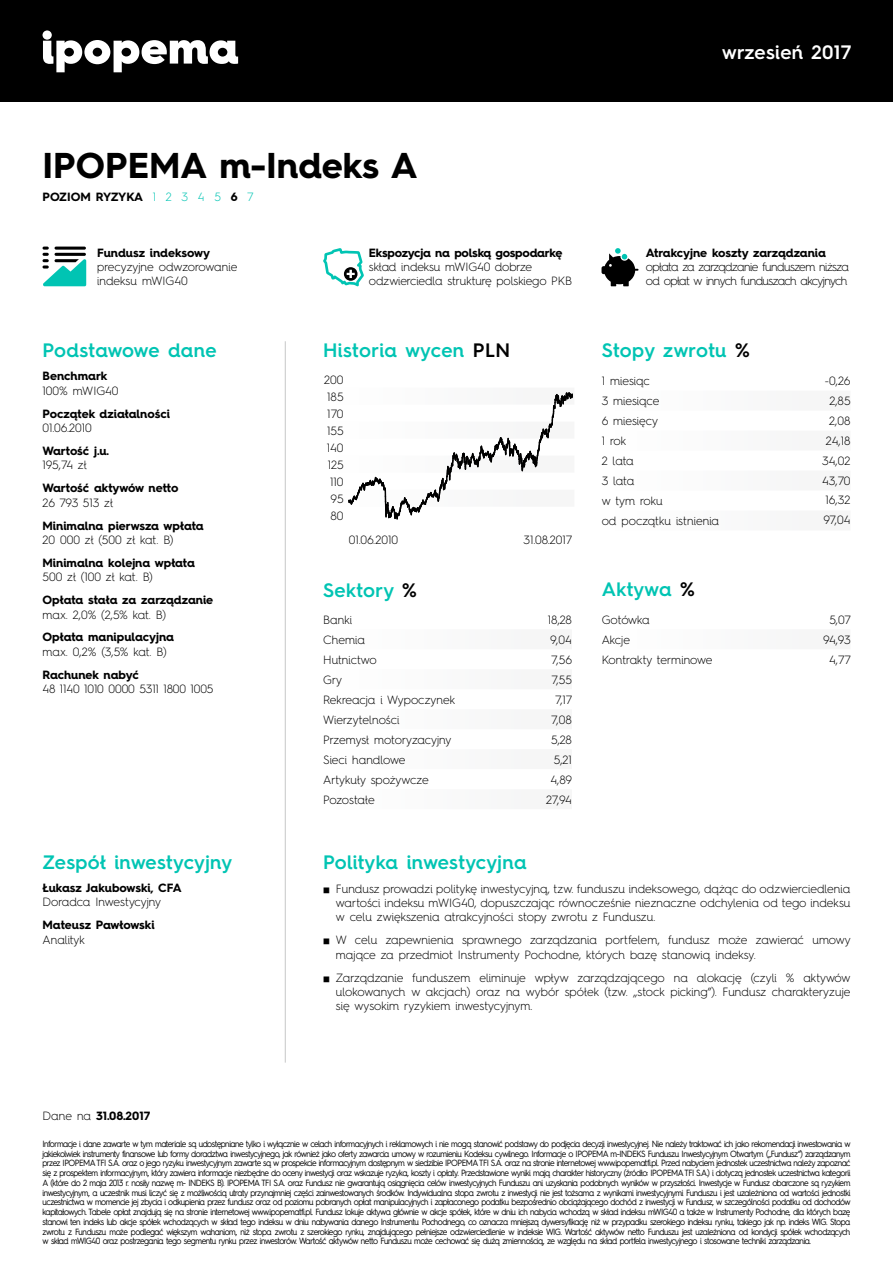
<style>
.page{position:relative;width:893px;height:1263px;background:#fff}
.page>*{position:absolute;margin:0;border:0;box-sizing:border-box;transform-origin:0 0}
.t1{font:700 36px "Hurme Geometric Sans 4";color:#000}
.t2{font:600 19.5px "Hurme Geometric Sans 4";letter-spacing:.02em;color:#00c4b3}
.t3{font:600 19.5px "Hurme Geometric Sans 4";letter-spacing:.02em;color:#fff}
.t4{font:300 12px/20px "Hurme Geometric Sans 4";letter-spacing:-.005em;color:#000}
.t5{font:700 12px "Hurme Geometric Sans 4";letter-spacing:-.005em;color:#000}
.t6{font:300 12px/14.4px "Hurme Geometric Sans 4";letter-spacing:-.055em;color:#000}
.t7{font:300 12px "Hurme Geometric Sans 4";letter-spacing:-.025em;color:#000}
.t8{font:9px/9.8px "Hurme Geometric Sans 4";letter-spacing:-.06em;color:#000;text-align:justify;scale:.92 1}
.s1{font-weight:300;color:#00c4b3}
.s2{color:#000}
.s3{font-weight:300}
</style>
<div class="page">
<div style="left:0;top:0;width:893px;height:102px;background:#000"></div>
<svg style="left:43px;top:30px;width:195px;height:42px"></svg>
<hr style="left:285px;top:341px;width:1px;height:721px;background:#c6c7c8">
<svg style="left:43px;top:247px;width:43px;height:39px"></svg>
<svg style="left:323px;top:248px;width:41px;height:38px"></svg>
<svg style="left:601px;top:248px;width:37px;height:38px"></svg>
<svg style="left:348px;top:392px;width:225px;height:127px"></svg>
<h1 class="t1" style="left:43px;top:140px;width:377px">IPOPEMA m-Indeks A</h1>
<h3 class="t5" style="left:43px;top:188px;width:213px">POZIOM RYZYKA <span class="s1">1 2 3 4 5</span> 6 <span class="s1">7</span></h3>
<h3 class="t5" style="left:97px;top:244px;width:114px">Fundusz indeksowy</h3>
<h3 class="t4" style="left:97px;top:259px;width:142px;line-height:14.4px">precyzyjne odwzorowanie indeksu mWIG40</h3>
<h3 class="t5" style="left:369px;top:244px;width:195px">Ekspozycja na polską gospodarkę</h3>
<h3 class="t4" style="left:369px;top:259px;width:205px;line-height:14.4px">skład indeksu mWIG40 dobrze odzwierciedla strukturę polskiego PKB</h3>
<h2 class="t3" style="left:722px;top:39px;width:131px">wrzesień 2017</h2>
<h3 class="t5" style="left:646px;top:244px;width:182px">Atrakcyjne koszty zarządzania</h3>
<h3 class="t6" style="left:646px;top:259px;width:205px">opłata za zarządzanie funduszem niższa od opłat w innych funduszach akcyjnych</h3>
<h2 class="t2" style="left:43px;top:336px;width:176px">Podstawowe dane</h2>
<h2 class="t2" style="left:323px;top:336px;width:188px">Historia wycen <span class="s2">PLN</span></h2>
<h2 class="t2" style="left:602px;top:336px;width:150px">Stopy zwrotu <span class="s2">%</span></h2>
<h3 class="t5" style="left:43px;top:368px;width:67px">Benchmark</h3>
<h3 class="t4" style="left:43px;top:380px;width:78px">100% mWIG40</h3>
<h3 class="t5" style="left:43px;top:405px;width:129px">Początek działalności</h3>
<h3 class="t4" style="left:43px;top:418px;width:51px">01.06.2010</h3>
<h3 class="t5" style="left:43px;top:442px;width:68px">Wartość j.u.</h3>
<h3 class="t4" style="left:43px;top:455px;width:46px">195,74 zł</h3>
<h3 class="t5" style="left:43px;top:480px;width:138px">Wartość aktywów netto</h3>
<h3 class="t4" style="left:43px;top:492px;width:72px">26 793 513 zł</h3>
<h3 class="t5" style="left:43px;top:517px;width:163px">Minimalna pierwsza wpłata</h3>
<h3 class="t4" style="left:43px;top:529px;width:133px">20 000 zł (500 zł kat. B)</h3>
<h3 class="t5" style="left:43px;top:554px;width:154px">Minimalna kolejna wpłata</h3>
<h3 class="t4" style="left:43px;top:567px;width:112px">500 zł (100 zł kat. B)</h3>
<h3 class="t5" style="left:43px;top:591px;width:172px">Opłata stała za zarządzanie</h3>
<h3 class="t4" style="left:43px;top:604px;width:125px">max. 2,0% (2,5% kat. B)</h3>
<h3 class="t5" style="left:43px;top:629px;width:133px">Opłata manipulacyjna</h3>
<h3 class="t4" style="left:43px;top:641px;width:126px">max. 0,2% (3,5% kat. B)</h3>
<h3 class="t5" style="left:43px;top:666px;width:98px">Rachunek nabyć</h3>
<h3 class="t4" style="left:43px;top:679px;width:172px">48 1140 1010 0000 5311 1800 1005</h3>
<h3 class="t4" style="left:324px;top:371px;width:21px;line-height:17px;text-align:center">200<br>185<br>170<br>155<br>140<br>125<br>110<br>95<br>80</h3>
<h3 class="t4" style="left:349px;top:529px;width:51px">01.06.2010</h3>
<h3 class="t4" style="left:523px;top:530px;width:51px">31.08.2017</h3>
<h3 class="t4" style="left:602px;top:371px;width:119px">1 miesiąc<br>3 miesiące<br>6 miesięcy<br>1 rok<br>2 lata<br>3 lata<br>w tym roku<br>od początku istnienia</h3>
<h3 class="t4" style="left:822px;top:370px;width:30px;text-align:center">-0,26<br>2,85<br>2,08<br>24,18<br>34,02<br>43,70<br>16,32<br>97,04</h3>
<h2 class="t2" style="left:323px;top:577px;width:95px">Sektory <span class="s2">%</span></h2>
<h2 class="t2" style="left:602px;top:575px;width:95px">Aktywa <span class="s2">%</span></h2>
<h3 class="t4" style="left:602px;top:610px;width:50px">Gotówka</h3>
<h3 class="t4" style="left:829px;top:610px;width:23px">5,07</h3>
<h3 class="t4" style="left:602px;top:630px;width:30px">Akcje</h3>
<h3 class="t4" style="left:823px;top:630px;width:29px">94,93</h3>
<h3 class="t4" style="left:602px;top:650px;width:112px">Kontrakty terminowe</h3>
<h3 class="t4" style="left:829px;top:650px;width:24px">4,77</h3>
<h3 class="t4" style="left:323px;top:610px;width:31px">Banki</h3>
<h3 class="t4" style="left:548px;top:610px;width:25px">18,28</h3>
<h3 class="t4" style="left:323px;top:630px;width:43px">Chemia</h3>
<h3 class="t4" style="left:550px;top:630px;width:23px">9,04</h3>
<h3 class="t4" style="left:323px;top:650px;width:55px">Hutnictwo</h3>
<h3 class="t4" style="left:551px;top:650px;width:22px">7,56</h3>
<h3 class="t4" style="left:323px;top:670px;width:20px">Gry</h3>
<h3 class="t4" style="left:551px;top:670px;width:22px">7,55</h3>
<h3 class="t4" style="left:323px;top:690px;width:134px">Rekreacja i Wypoczynek</h3>
<h3 class="t4" style="left:555px;top:690px;width:19px">7,17</h3>
<h3 class="t4" style="left:323px;top:710px;width:78px">Wierzytelności</h3>
<h3 class="t4" style="left:551px;top:710px;width:22px">7,08</h3>
<h3 class="t4" style="left:323px;top:730px;width:130px">Przemysł motoryzacyjny</h3>
<h3 class="t4" style="left:551px;top:730px;width:22px">5,28</h3>
<h3 class="t4" style="left:323px;top:750px;width:84px">Sieci handlowe</h3>
<h3 class="t4" style="left:554px;top:750px;width:20px">5,21</h3>
<h3 class="t4" style="left:323px;top:770px;width:107px">Artykuły spożywcze</h3>
<h3 class="t4" style="left:550px;top:770px;width:23px">4,89</h3>
<h3 class="t7" style="left:323px;top:792px;width:53px">Pozostałe</h3>
<h3 class="t4" style="left:546px;top:789px;width:27px">27,94</h3>
<h2 class="t2" style="left:43px;top:849px;width:191px">Zespół inwestycyjny</h2>
<h2 class="t2" style="left:323px;top:849px;width:205px">Polityka inwestycyjna</h2>
<h3 class="t5" style="left:43px;top:879px;width:141px">Łukasz Jakubowski, CFA</h3>
<h3 class="t4" style="left:43px;top:892px;width:120px">Doradca Inwestycyjny</h3>
<h3 class="t5" style="left:43px;top:916px;width:114px">Mateusz Pawłowski</h3>
<h3 class="t4" style="left:43px;top:929px;width:44px">Analityk</h3>
<p class="t4" style="left:336px;top:881px;width:516px;line-height:14.4px;text-align:justify">Fundusz prowadzi politykę inwestycyjną, tzw. funduszu indeksowego, dążąc do odzwierciedlenia wartości indeksu mWIG40, dopuszczając równocześnie nieznaczne odchylenia od tego indeksu w celu zwiększenia atrakcyjności stopy zwrotu z Funduszu.</p>
<h3 class="t4" style="left:336px;top:933px;width:516px;line-height:14.4px">W celu zapewnienia sprawnego zarządzania portfelem, fundusz może zawierać umowy mające za przedmiot Instrumenty Pochodne, których bazę stanowią indeksy.</h3>
<h3 class="t4" style="left:336px;top:970px;width:516px;line-height:14.4px;text-align:justify">Zarządzanie funduszem eliminuje wpływ zarządzającego na alokację (czyli % aktywów ulokowanych w akcjach) oraz na wybór spółek (tzw. „stock picking”). Fundusz charakteryzuje się wysokim ryzykiem inwestycyjnym.</h3>
<h3 class="t5" style="left:43px;top:1108px;width:109px"><span class="s3">Dane na</span> 31.08.2017</h3>
<p class="t8" style="left:43px;top:1138px;width:880px">Informacje i dane zawarte w tym materiale są udostępniane tylko i wyłącznie w celach informacyjnych i reklamowych i nie mogą stanowić podstawy do podjęcia decyzji inwestycyjnej. Nie należy traktować ich jako rekomendacji inwestowania w jakiekolwiek instrumenty finansowe lub formy doradztwa inwestycyjnego, jak również jako oferty zawarcia umowy w rozumieniu Kodeksu cywilnego. Informacje o IPOPEMA m-INDEKS Funduszu Inwestycyjnym Otwartym („Fundusz”) zarządzanym przez IPOPEMA TFI S.A. oraz o jego ryzyku inwestycyjnym zawarte są w prospekcie informacyjnym dostępnym w siedzibie IPOPEMA TFI S.A. oraz na stronie internetowej www.ipopematfi.pl. Przed nabyciem jednostek uczestnictwa należy zapoznać się z prospektem informacyjnym, który zawiera informacje niezbędne do oceny inwestycji oraz wskazuje ryzyka, koszty i opłaty. Przedstawione wyniki mają charakter historyczny (źródło: IPOPEMA TFI S.A.) i dotyczą jednostek uczestnictwa kategorii A (które do 2 maja 2013 r. nosiły nazwę m- INDEKS B). IPOPEMA TFI S.A. oraz Fundusz nie gwarantują osiągnięcia celów inwestycyjnych Funduszu ani uzyskania podobnych wyników w przyszłości. Inwestycje w Fundusz obarczone są ryzykiem inwestycyjnym, a uczestnik musi liczyć się z możliwością utraty przynajmniej części zainwestowanych środków. Indywidualna stopa zwrotu z inwestycji nie jest tożsama z wynikami inwestycyjnymi Funduszu i jest uzależniona od wartości jednostki uczestnictwa w momencie jej zbycia i odkupienia przez fundusz oraz od poziomu pobranych opłat manipulacyjnych i zapłaconego podatku bezpośrednio obciążającego dochód z inwestycji w Fundusz, w szczególności podatku od dochodów kapitałowych. Tabele opłat znajdują się na stronie internetowej www.ipopematfi.pl. Fundusz lokuje aktywa głównie w akcje spółek, które w dniu ich nabycia wchodzą w skład indeksu mWIG40 a także w Instrumenty Pochodne, dla których bazę stanowi ten indeks lub akcje spółek wchodzących w skład tego indeksu w dniu nabywania danego Instrumentu Pochodnego, co oznacza mniejszą dywersyfikację niż w przypadku szerokiego indeksu rynku, takiego jak np. indeks WIG. Stopa zwrotu z Funduszu może podlegać większym wahaniom, niż stopa zwrotu z szerokiego rynku, znajdującego pełniejsze odzwierciedlenie w indeksie WIG. Wartość aktywów netto Funduszu jest uzależniona od kondycji spółek wchodzących w skład mWIG40 oraz postrzegania tego segmentu rynku przez inwestorów. Wartość aktywów netto Funduszu może cechować się dużą zmiennością, ze względu na skład portfela inwestycyjnego i stosowane techniki zarządzania.</p>
</div>
